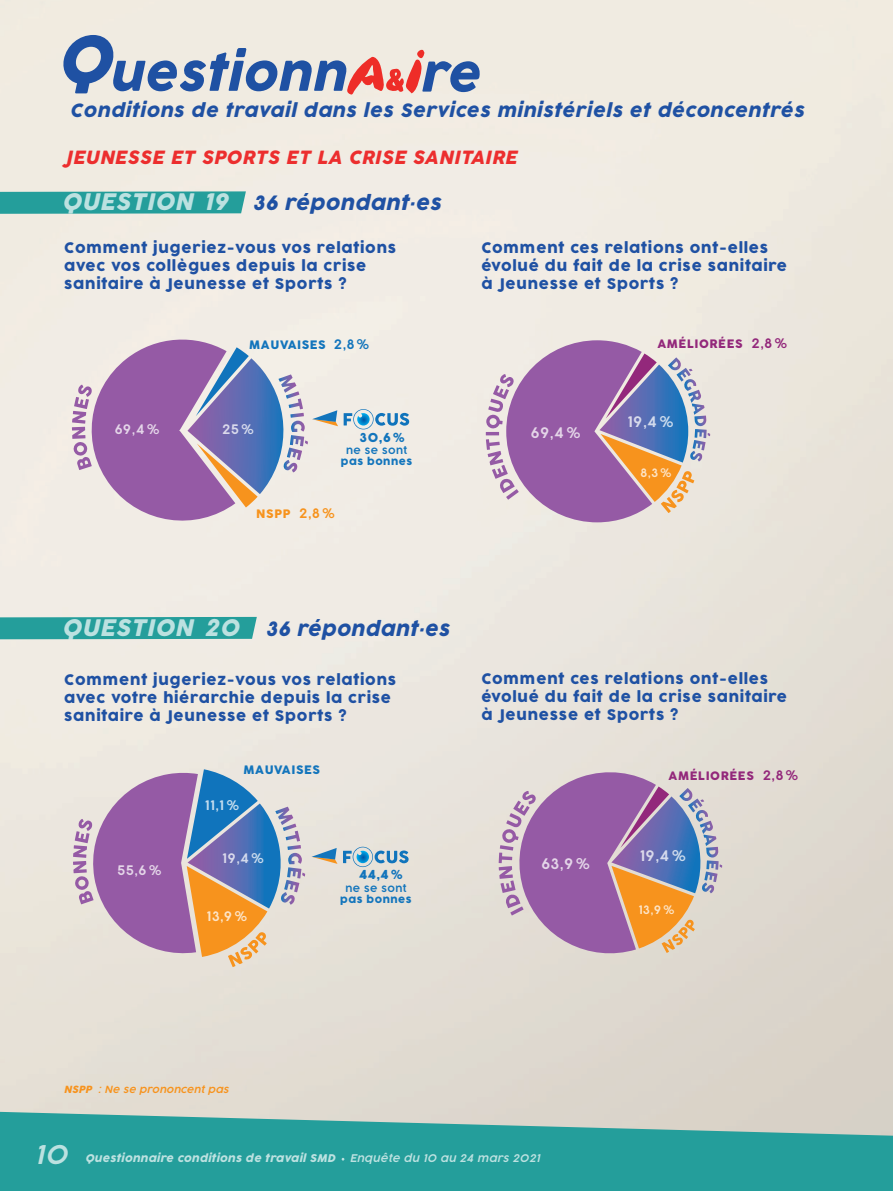
<style>
.page{position:relative;width:893px;height:1191px;background:#fff}
.page>*{position:absolute;margin:0;border:0;box-sizing:border-box;transform-origin:0 0}
.t1{font:italic 300 25.5px "Cocogoose Pro";color:rgb(255 255 255/.7)}
.t2{font:italic 19.5px "Cocogoose Pro";letter-spacing:.025em;color:#1f51a3}
.t3{font:italic 18px "Cocogoose Pro";letter-spacing:.035em;color:#1f51a3}
.t4{font:italic 18px "Cocogoose Pro";letter-spacing:.025em;color:#ec2e2e}
.t5{font:15px/18px "Cocogoose Pro";letter-spacing:.055em;color:#1f51a3}
.t6{font:300 15px "Cocogoose Pro";letter-spacing:.04em;color:rgb(255 255 255/.75)}
.t7{font:300 13.5px "Cocogoose Pro";letter-spacing:.04em;color:rgb(255 255 255/.75)}
.t8{font:300 13.5px "Cocogoose Pro";color:#93287b}
.t9{font:12.75px "Cocogoose Pro";color:#1375bc}
.t10{font:12px "Cocogoose Pro";letter-spacing:.055em;color:#1375bc}
.t11{font:12px "Cocogoose Pro";letter-spacing:.055em;color:#93287b}
.t12{font:300 12px "Cocogoose Pro";color:rgb(255 255 255/.75)}
.t13{font:12px "Cocogoose Pro";color:#f7931d}
.t14{font:italic 10.5px "Cocogoose Pro";letter-spacing:.025em;color:rgb(255 255 255/.7)}
.t15{font:italic 300 10.5px "Cocogoose Pro";letter-spacing:.025em;color:rgb(255 255 255/.7)}
.t16{font:10.5px "Cocogoose Pro";letter-spacing:.05em;color:#1375bc}
.t17{font:300 10.5px "Cocogoose Pro";letter-spacing:.045em;color:#1375bc}
.t18{font:italic 300 9.75px "Cocogoose Pro";letter-spacing:.02em;color:#f7931d}
.s1{font-size:22.5px;color:rgb(255 255 255/.7)}
.s2{font-weight:300;font-size:13.5px}
.s3{font-weight:400}
</style>
<div class="page">
<svg style="left:0;top:1111px;width:893px;height:79px;background:#41a6a2"></svg>
<svg style="left:62px;top:35px;width:419px;height:60px;background:#b8b7c6"></svg>
<svg style="left:0;top:191px;width:246px;height:23px;background:#2fa29e"></svg>
<svg style="left:486px;top:340px;width:224px;height:182px;background:#af90b3"></svg>
<div style="left:0;top:617px;width:257px;height:22px;background:#249e9b"></div>
<svg style="left:344px;top:409px;width:65px;height:20px"></svg>
<svg style="left:72px;top:334px;width:266px;height:197px;background:#b7a4c4"></svg>
<svg style="left:499px;top:768px;width:223px;height:195px;background:#b394ad"></svg>
<svg style="left:73px;top:769px;width:232px;height:198px;background:#ad9ab2"></svg>
<svg style="left:343px;top:846px;width:66px;height:21px"></svg>
<svg style="left:312px;top:848px;width:25px;height:16px"></svg>
<p class="t3" style="left:70px;top:102px;width:736px">Conditions de travail dans les Services ministériels et déconcentrés</p>
<p class="t4" style="left:64px;top:149px;width:454px">JEUNESSE ET SPORTS ET LA CRISE SANITAIRE</p>
<h2 class="t2" style="left:62px;top:194px;width:381px"><span class="s1">QUESTION 19</span> 36 répondant·es</h2>
<p class="t5" style="left:64px;top:240px;width:333px">Comment jugeriez-vous vos relations avec vos collègues depuis la crise sanitaire à Jeunesse et Sports ?</p>
<p class="t5" style="left:481px;top:240px;width:307px">Comment ces relations ont-elles évolué du fait de la crise sanitaire à Jeunesse et Sports ?</p>
<p class="t11" style="left:657px;top:338px;width:87px">AMÉLIORÉES</p>
<p class="t10" style="left:249px;top:340px;width:122px">MAUVAISES <span class="s2">2,8 %</span></p>
<p class="t8" style="left:751px;top:337px;width:37px">2,8 %</p>
<p class="t7" style="left:115px;top:423px;width:46px">69,4 %</p>
<p class="t7" style="left:222px;top:423px;width:33px">25%</p>
<p class="t9" style="left:360px;top:431px;width:46px">30,6 %</p>
<p class="t17" style="left:346px;top:446px;width:63px">ne se sont</p>
<p class="t16" style="left:341px;top:457px;width:73px">pas bonnes</p>
<p class="t13" style="left:256px;top:508px;width:80px">NSPP <span class="s2">2,8 %</span></p>
<p class="t6" style="left:531px;top:426px;width:51px">69,4 %</p>
<p class="t6" style="left:628px;top:415px;width:47px">19,4 %</p>
<p class="t12" style="left:641px;top:467px;width:32px">8,3 %</p>
<h2 class="t2" style="left:62px;top:619px;width:389px"><span class="s1">QUESTION 20</span> 36 répondant·es</h2>
<p class="t5" style="left:64px;top:671px;width:333px">Comment jugeriez-vous vos relations avec votre hiérarchie depuis la crise sanitaire à Jeunesse et Sports ?</p>
<p class="t5" style="left:481px;top:670px;width:307px">Comment ces relations ont-elles évolué du fait de la crise sanitaire à Jeunesse et Sports ?</p>
<p class="t10" style="left:243px;top:764px;width:78px">MAUVAISES</p>
<p class="t8" style="left:763px;top:769px;width:37px">2,8 %</p>
<p class="t11" style="left:669px;top:770px;width:87px">AMÉLIORÉES</p>
<p class="t7" style="left:118px;top:864px;width:45px">55,6 %</p>
<p class="t7" style="left:205px;top:799px;width:35px">11,1 %</p>
<p class="t7" style="left:223px;top:852px;width:43px">19,4 %</p>
<p class="t7" style="left:207px;top:910px;width:42px">13,9 %</p>
<p class="t9" style="left:359px;top:869px;width:45px">44,4 %</p>
<p class="t17" style="left:345px;top:883px;width:63px">ne se sont</p>
<p class="t16" style="left:340px;top:894px;width:73px">pas bonnes</p>
<p class="t6" style="left:541px;top:857px;width:50px">63,9 %</p>
<p class="t6" style="left:640px;top:849px;width:47px">19,4 %</p>
<p class="t12" style="left:639px;top:904px;width:37px">13,9 %</p>
<p class="t18" style="left:64px;top:1084px;width:166px"><span class="s3">NSPP</span> : Ne se prononcent pas</p>
<h1 class="t1" style="left:35px;top:1143px;width:33px">10</h1>
<p class="t14" style="left:85px;top:1153px;width:252px">Questionnaire conditions de travail SMD</p>
<p class="t15" style="left:350px;top:1153px;width:192px">Enquête du 10 au 24 mars 2021</p>
</div>
